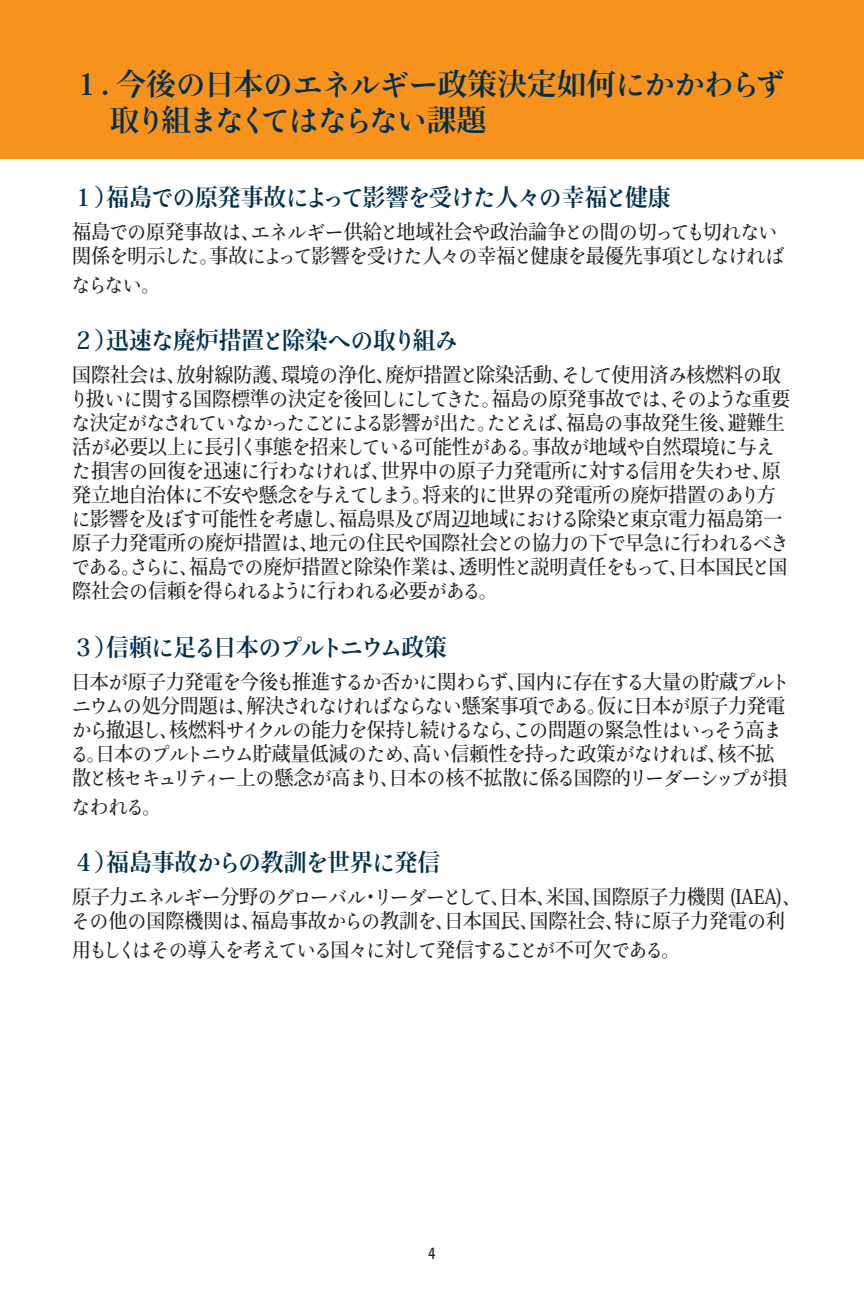
<style>
.page{position:relative;width:864px;height:1296px;background:#fff}
.page>*{position:absolute;margin:0;border:0;box-sizing:border-box;transform-origin:0 0}
.t1{font:700 30px/36px "Ryo Disp Plus N";letter-spacing:-.025em;color:#003050}
.t2{font:700 24px "Ryo Disp Plus N";color:#003050;scale:.95 1}
.t3{font:700 24px "Ryo Disp Plus N";letter-spacing:-.025em;color:#003050;scale:.95 1}
.t4{font:700 24px "Ryo Disp Plus N";letter-spacing:-.055em;color:#003050;scale:.95 1}
.t5{font:500 20px/24px "Ryo Disp Plus N";letter-spacing:-.01em;color:#231f20;scale:.95 1}
.t6{font:500 20px "Ryo Disp Plus N";letter-spacing:-.065em;color:#231f20;scale:.95 1}
.t7{font:condensed 16px "Zurich BT";color:#231f20}
</style>
<div class="page">
<div style="left:0;top:0;width:864px;height:158px;background:#f7931d"></div>
<h1 class="t1" style="left:110px;top:66px;width:677px;text-indent:-38px">１．今後の日本のエネルギー政策決定如何にかかわらず取り組まなくてはならない課題</h1>
<p class="t3" style="left:72px;top:181px;width:632px">１）福島での原発事故によって影響を受けた人々の幸福と健康</p>
<p class="t5" style="left:72px;top:219px;width:752px">福島での原発事故は、エネルギー供給と地域社会や政治論争との間の切っても切れない関係を明示した。事故によって影響を受けた人々の幸福と健康を最優先事項としなければ</p>
<p class="t5" style="left:72px;top:272px;width:95px">ならない。</p>
<p class="t2" style="left:72px;top:325px;width:408px">２）迅速な廃炉措置と除染への取り組み</p>
<p class="t5" style="left:70px;top:363px;width:760px">国際社会は、放射線防護、環境の浄化、廃炉措置と除染活動、そして使用済み核燃料の取り扱いに関する国際標準の決定を後回しにしてきた。福島の原発事故では、そのような重要な決定がなされていなかったことによる影響が出た。たとえば、福島の事故発生後、避難生活が必要以上に長引く事態を招来している可能性がある。事故が地域や自然環境に与えた損害の回復を迅速に行わなければ、世界中の原子力発電所に対する信用を失わせ、原発立地自治体に不安や懸念を与えてしまう。将来的に世界の発電所の廃炉措置のあり方に影響を及ぼす可能性を考慮し、福島県及び周辺地域における除染と東京電力福島第一原子力発電所の廃炉措置は、地元の住民や国際社会との協力の下で早急に行われるべきである。さらに、福島での廃炉措置と除染作業は、透明性と説明責任をもって、日本国民と国際社会の信頼を得られるように行われる必要がある。</p>
<p class="t4" style="left:72px;top:631px;width:396px">３）信頼に足る日本のプルトニウム政策</p>
<p class="t5" style="left:70px;top:669px;width:760px">日本が原子力発電を今後も推進するか否かに関わらず、国内に存在する大量の貯蔵プルトニウムの処分問題は、解決されなければならない懸案事項である。仮に日本が原子力発電から撤退し、核燃料サイクルの能力を保持し続けるなら、この問題の緊急性はいっそう高まる。日本のプルトニウム貯蔵量低減のため、高い信頼性を持った政策がなければ、核不拡散と核セキュリティー上の懸念が高まり、日本の核不拡散に係る国際的リーダーシップが損</p>
<p class="t5" style="left:72px;top:794px;width:96px">なわれる。</p>
<p class="t2" style="left:72px;top:847px;width:389px">４）福島事故からの教訓を世界に発信</p>
<p class="t5" style="left:71px;top:885px;width:770px">原子力エネルギー分野のグローバル・リーダーとして、日本、米国、国際原子力機関 (IAEA)、その他の国際機関は、福島事故からの教訓を、日本国民、国際社会、特に原子力発電の利</p>
<p class="t6" style="left:72px;top:937px;width:642px">用もしくはその導入を考えている国々に対して発信することが不可欠である。</p>
<p class="t7" style="left:428px;top:1244px;width:9px">4</p>
</div>
